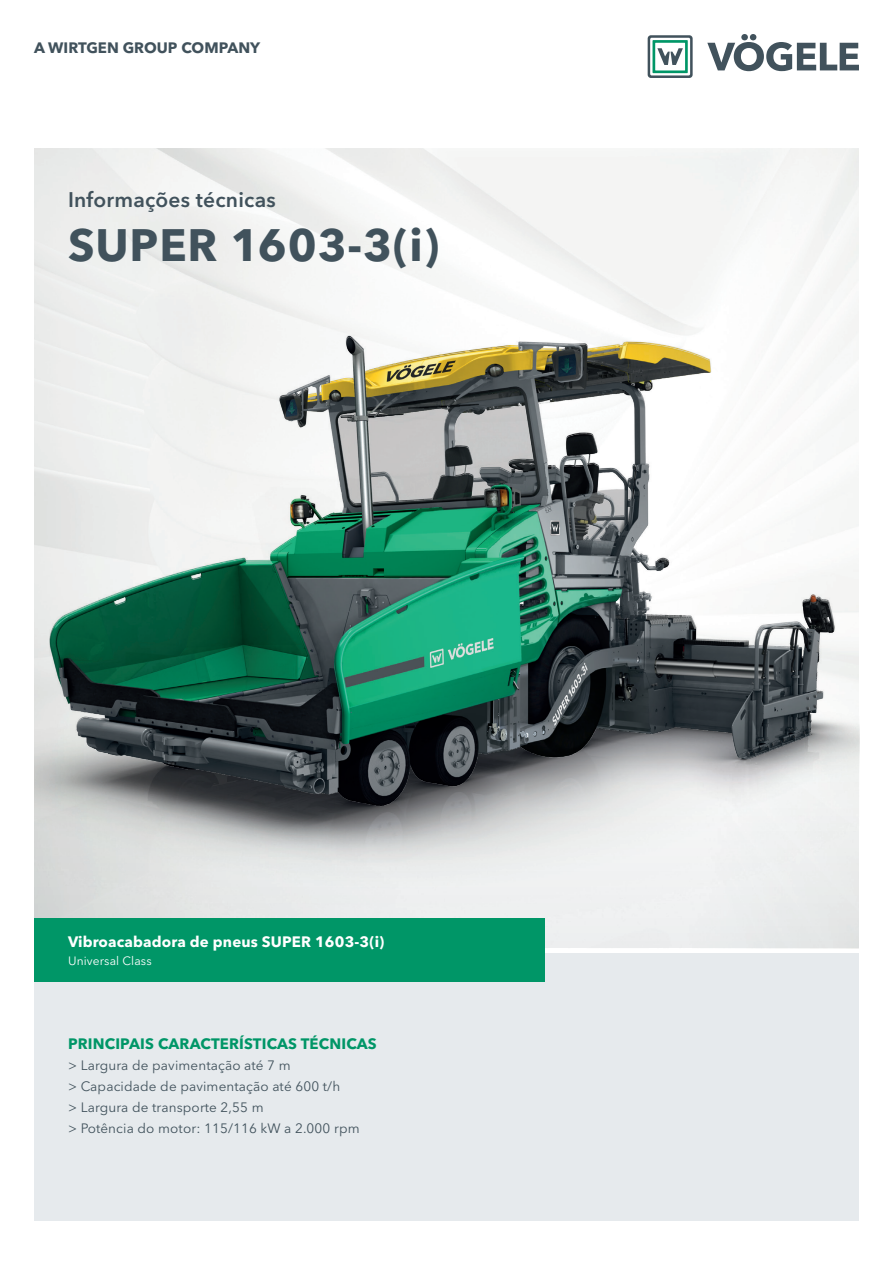
<style>
.page{position:relative;width:893px;height:1263px;background:#fff}
.page>*{position:absolute;margin:0;border:0;box-sizing:border-box;transform-origin:0 0}
.t1{font:700 45px "Avenir Next LT Pro";letter-spacing:.02em;color:#41525c}
.t2{font:600 21px "Avenir Next LT Pro";letter-spacing:.01em;color:#41525c}
.t3{font:700 15px "Avenir Next LT Pro";letter-spacing:.01em;color:#fff}
.t4{font:700 15px "Avenir Next LT Pro";letter-spacing:.01em;color:#009667}
.t5{font:700 15px "Avenir Next LT Pro";color:#41525c}
.t6{font:13.5px/21px "Avenir Next LT Pro";letter-spacing:.01em;color:#41525c}
.t7{font:12px "Avenir Next LT Pro";letter-spacing:.01em;color:#fff}
</style>
<div class="page">
<div style="left:34px;top:952px;width:825px;height:268px;background:#e6eaed"></div>
<svg style="left:707px;top:34px;width:152px;height:37px"></svg>
<svg style="left:648px;top:35px;width:45px;height:43px"></svg>
<img style="left:34px;top:285px;width:825px;height:663px">
<div style="left:34px;top:919px;width:510px;height:63px;background:#009667"></div>
<p class="t5" style="left:34px;top:39px;width:228px">A WIRTGEN GROUP COMPANY</p>
<h2 class="t2" style="left:68px;top:187px;width:209px">Informações técnicas</h2>
<h1 class="t1" style="left:68px;top:218px;width:373px">SUPER 1603-3(i)</h1>
<p class="t3" style="left:68px;top:933px;width:318px">Vibroacabadora de pneus SUPER 1603-3(i)</p>
<p class="t7" style="left:68px;top:954px;width:85px">Universal Class</p>
<p class="t4" style="left:68px;top:1034px;width:310px">PRINCIPAIS CARACTERÍSTICAS TÉCNICAS</p>
<p class="t6" style="left:68px;top:1055px;width:293px">&gt; Largura de pavimentação até 7 m<br>&gt; Capacidade de pavimentação até 600 t/h<br>&gt; Largura de transporte 2,55 m<br>&gt; Potência do motor: 115/116 kW a 2.000 rpm</p>
</div>
